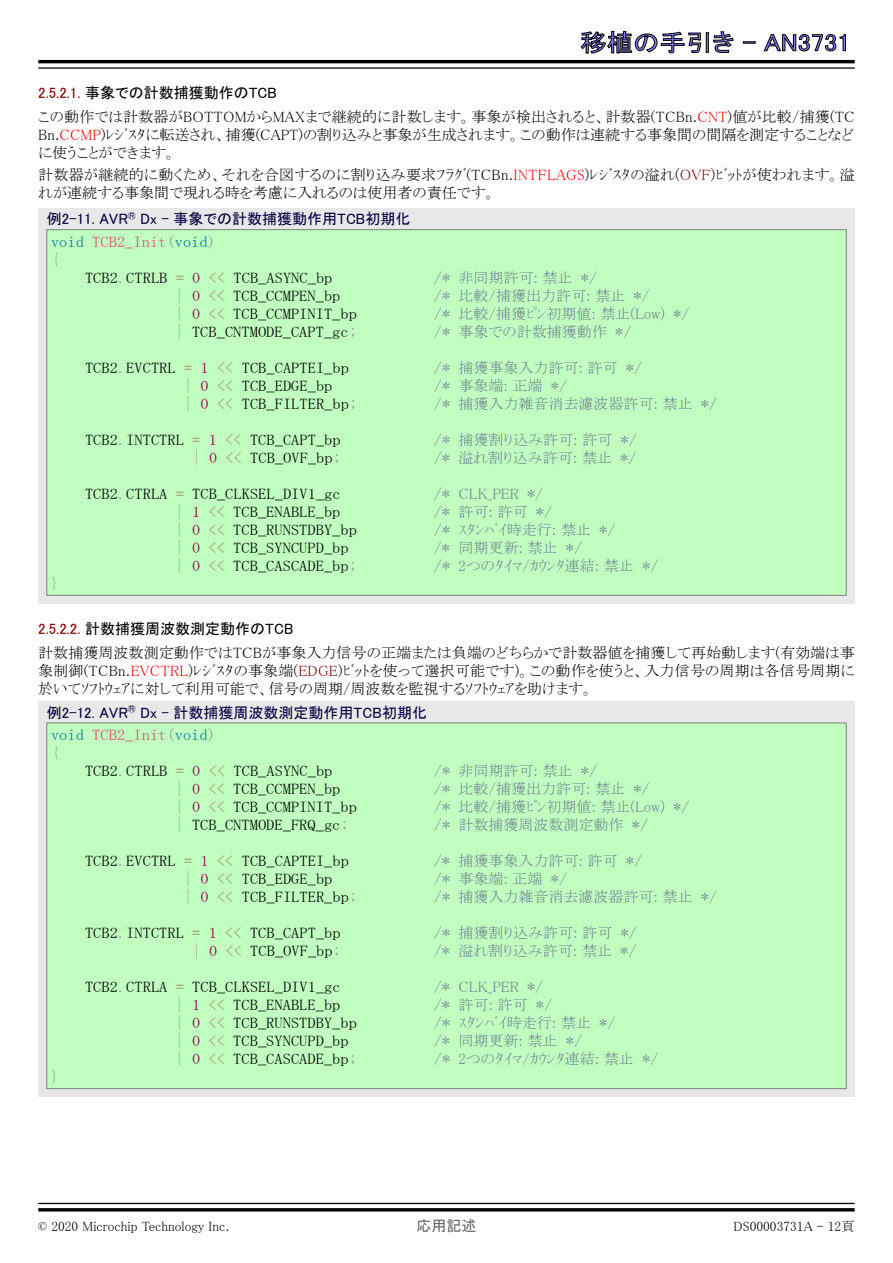
<style>
.page{position:relative;width:893px;height:1263px;background:#fff}
.page>*{position:absolute;margin:0;border:0;box-sizing:border-box;transform-origin:0 0}
.t1{font:24px "MS P Gothic";color:#8080ff;scale:1.1 1}
.t2{font:15px "MS Mincho";color:#000;scale:1.1 1}
.t3{font:15px/18px "MS P Mincho";color:#000;text-align:justify}
.t4{font:15px "MS P Mincho";color:#708090}
.t5{font:15px "MS P Gothic";color:#000040}
.t6{font:15px "MS P Gothic";color:#000}
.t7{font:15px/18px "MS Mincho";color:#dd4a68;scale:1.1 1}
.t8{font:15px "MS P Gothic";color:#646464}
.t9{font:15px "MS Mincho";color:#909090;scale:1.1 1}
.t10{font:13.5px "MS P Mincho";color:#000}
.s1{color:#800000}
.s2{color:#f00}
.s3{color:#0070a0}
.s4{color:#909090}
.s5{color:#9a6e3a}
.s6{color:#900050}
.s7{font-family:"MS Mincho"}
</style>
<div class="page">
<svg style="left:581px;top:31px;width:153px;height:23px"></svg>
<svg style="left:743px;top:42px;width:12px;height:1px"></svg>
<svg style="left:764px;top:34px;width:82px;height:17px"></svg>
<hr style="left:38px;top:60px;width:817px;height:3px;background:#000">
<hr style="left:38px;top:67px;width:817px;height:2px;background:#000">
<hr style="left:38px;top:1203px;width:817px;height:1px;background:#000">
<hr style="left:38px;top:1208px;width:817px;height:3px;background:#000">
<div style="left:38px;top:208px;width:817px;height:396px;background:#e8e8e8"></div>
<div style="left:47px;top:230px;width:799px;height:365px;background:#c0ffc0"></div>
<div style="left:38px;top:702px;width:817px;height:395px;background:#e8e8e8"></div>
<div style="left:47px;top:723px;width:799px;height:366px;background:#c0ffc0"></div>
<h1 class="t1" style="left:580px;top:30px;width:247px">移植の手引き - AN3731</h1>
<p class="t6" style="left:38px;top:85px;width:240px"><span class="s1">2.5.2.1.</span> 事象での計数捕獲動作のTCB</p>
<p class="t3" style="left:38px;top:108px;width:818px">この動作では計数器がBOTTOMからMAXまで継続的に計数します。事象が検出されると、計数器(TCBn.<span class="s2">CNT</span>)値が比較/捕獲(TC Bn.<span class="s2">CCMP</span>)ﾚｼﾞｽﾀに転送され、捕獲(CAPT)の割り込みと事象が生成されます。この動作は連続する事象間の間隔を測定することなどに使うことができます。</p>
<p class="t3" style="left:38px;top:166px;width:818px">計数器が継続的に動くため、それを合図するのに割り込み要求ﾌﾗｸﾞ(TCBn.<span class="s2">INTFLAGS</span>)ﾚｼﾞｽﾀの溢れ(<span class="s1">OVF</span>)ﾋﾞｯﾄが使われます。溢れが連続する事象間で現れる時を考慮に入れるのは使用者の責任です。</p>
<p class="t5" style="left:47px;top:212px;width:365px">例2-11. AVR<sup>®</sup> Dx - 事象での計数捕獲動作用TCB初期化</p>
<p class="t7" style="left:51px;top:232px;width:151px"><span class="s3">void</span> TCB2_Init<span class="s4">(</span><span class="s3">void</span><span class="s4">) {</span></p>
<p class="t2" style="left:85px;top:270px;width:226px">TCB2<span class="s4">.</span>CTRLB <span class="s5">=</span> <span class="s6">0</span> <span class="s5">&lt;&lt;</span> TCB_ASYNC_bp</p>
<p class="t4" style="left:434px;top:270px;width:165px"><span class="s7">/*</span> 非同期許可: 禁止 <span class="s7">*/</span></p>
<p class="t2" style="left:176px;top:288px;width:151px"><span class="s5">|</span> <span class="s6">0</span> <span class="s5">&lt;&lt;</span> TCB_CCMPEN_bp</p>
<p class="t4" style="left:434px;top:288px;width:218px"><span class="s7">/*</span> 比較/捕獲出力許可: 禁止 <span class="s7">*/</span></p>
<p class="t2" style="left:176px;top:306px;width:166px"><span class="s5">|</span> <span class="s6">0</span> <span class="s5">&lt;&lt;</span> TCB_CCMPINIT_bp</p>
<p class="t4" style="left:434px;top:306px;width:258px"><span class="s7">/*</span> 比較/捕獲ﾋﾟﾝ初期値: 禁止(Low) <span class="s7">*/</span></p>
<p class="t2" style="left:176px;top:324px;width:167px"><span class="s5">|</span> TCB_CNTMODE_CAPT_gc<span class="s4">;</span></p>
<p class="t4" style="left:434px;top:324px;width:199px"><span class="s7">/*</span> 事象での計数捕獲動作 <span class="s7">*/</span></p>
<p class="t2" style="left:85px;top:360px;width:242px">TCB2<span class="s4">.</span>EVCTRL <span class="s5">=</span> <span class="s6">1</span> <span class="s5">&lt;&lt;</span> TCB_CAPTEI_bp</p>
<p class="t4" style="left:434px;top:360px;width:210px"><span class="s7">/*</span> 捕獲事象入力許可: 許可 <span class="s7">*/</span></p>
<p class="t2" style="left:184px;top:378px;width:136px"><span class="s5">|</span> <span class="s6">0</span> <span class="s5">&lt;&lt;</span> TCB_EDGE_bp</p>
<p class="t4" style="left:434px;top:378px;width:135px"><span class="s7">/*</span> 事象端: 正端 <span class="s7">*/</span></p>
<p class="t2" style="left:184px;top:396px;width:159px"><span class="s5">|</span> <span class="s6">0</span> <span class="s5">&lt;&lt;</span> TCB_FILTER_bp<span class="s4">;</span></p>
<p class="t4" style="left:434px;top:396px;width:285px"><span class="s7">/*</span> 捕獲入力雑音消去濾波器許可: 禁止 <span class="s7">*/</span></p>
<p class="t2" style="left:85px;top:432px;width:234px">TCB2<span class="s4">.</span>INTCTRL <span class="s5">=</span> <span class="s6">1</span> <span class="s5">&lt;&lt;</span> TCB_CAPT_bp</p>
<p class="t4" style="left:434px;top:432px;width:205px"><span class="s7">/*</span> 捕獲割り込み許可: 許可 <span class="s7">*/</span></p>
<p class="t2" style="left:193px;top:450px;width:136px"><span class="s5">|</span> <span class="s6">0</span> <span class="s5">&lt;&lt;</span> TCB_OVF_bp<span class="s4">;</span></p>
<p class="t4" style="left:434px;top:450px;width:205px"><span class="s7">/*</span> 溢れ割り込み許可: 禁止 <span class="s7">*/</span></p>
<p class="t2" style="left:85px;top:486px;width:234px">TCB2<span class="s4">.</span>CTRLA <span class="s5">=</span> TCB_CLKSEL_DIV1_gc</p>
<p class="t4" style="left:434px;top:486px;width:111px"><span class="s7">/*</span> CLK_PER <span class="s7">*/</span></p>
<p class="t2" style="left:176px;top:504px;width:151px"><span class="s5">|</span> <span class="s6">1</span> <span class="s5">&lt;&lt;</span> TCB_ENABLE_bp</p>
<p class="t4" style="left:434px;top:504px;width:120px"><span class="s7">/*</span> 許可: 許可 <span class="s7">*/</span></p>
<p class="t2" style="left:176px;top:522px;width:166px"><span class="s5">|</span> <span class="s6">0</span> <span class="s5">&lt;&lt;</span> TCB_RUNSTDBY_bp</p>
<p class="t4" style="left:434px;top:522px;width:184px"><span class="s7">/* ｽ</span>ﾀﾝﾊﾞｲ時走行: 禁止 <span class="s7">*/</span></p>
<p class="t2" style="left:176px;top:540px;width:159px"><span class="s5">|</span> <span class="s6">0</span> <span class="s5">&lt;&lt;</span> TCB_SYNCUPD_bp</p>
<p class="t4" style="left:434px;top:540px;width:150px"><span class="s7">/*</span> 同期更新: 禁止 <span class="s7">*/</span></p>
<p class="t2" style="left:176px;top:558px;width:166px"><span class="s5">|</span> <span class="s6">0</span> <span class="s5">&lt;&lt;</span> TCB_CASCADE_bp<span class="s4">;</span></p>
<p class="t4" style="left:434px;top:558px;width:226px"><span class="s7">/*</span> 2つのﾀｲﾏ/ｶｳﾝﾀ連結: 禁止 <span class="s7">*/</span></p>
<p class="t9" style="left:51px;top:576px;width:9px">}</p>
<p class="t6" style="left:38px;top:621px;width:257px"><span class="s1">2.5.2.2.</span> 計数捕獲周波数測定動作のTCB</p>
<p class="t3" style="left:38px;top:643px;width:818px">計数捕獲周波数測定動作ではTCBが事象入力信号の正端または負端のどちらかで計数器値を捕獲して再始動します(有効端は事象制御(TCBn.<span class="s2">EVCTRL</span>)ﾚｼﾞｽﾀの事象端(<span class="s1">EDGE</span>)ﾋﾞｯﾄを使って選択可能です)。この動作を使うと、入力信号の周期は各信号周期に於いてｿﾌﾄｳｪｱに対して利用可能で、信号の周期/周波数を監視するｿﾌﾄｳｪｱを助けます。</p>
<p class="t5" style="left:47px;top:705px;width:382px">例2-12. AVR<sup>®</sup> Dx - 計数捕獲周波数測定動作用TCB初期化</p>
<p class="t7" style="left:51px;top:726px;width:151px"><span class="s3">void</span> TCB2_Init<span class="s4">(</span><span class="s3">void</span><span class="s4">) {</span></p>
<p class="t2" style="left:85px;top:763px;width:226px">TCB2<span class="s4">.</span>CTRLB <span class="s5">=</span> <span class="s6">0</span> <span class="s5">&lt;&lt;</span> TCB_ASYNC_bp</p>
<p class="t4" style="left:434px;top:763px;width:165px"><span class="s7">/*</span> 非同期許可: 禁止 <span class="s7">*/</span></p>
<p class="t2" style="left:176px;top:781px;width:151px"><span class="s5">|</span> <span class="s6">0</span> <span class="s5">&lt;&lt;</span> TCB_CCMPEN_bp</p>
<p class="t4" style="left:434px;top:781px;width:218px"><span class="s7">/*</span> 比較/捕獲出力許可: 禁止 <span class="s7">*/</span></p>
<p class="t2" style="left:176px;top:799px;width:166px"><span class="s5">|</span> <span class="s6">0</span> <span class="s5">&lt;&lt;</span> TCB_CCMPINIT_bp</p>
<p class="t4" style="left:434px;top:799px;width:258px"><span class="s7">/*</span> 比較/捕獲ﾋﾟﾝ初期値: 禁止(Low) <span class="s7">*/</span></p>
<p class="t2" style="left:176px;top:817px;width:159px"><span class="s5">|</span> TCB_CNTMODE_FRQ_gc<span class="s4">;</span></p>
<p class="t4" style="left:434px;top:817px;width:216px"><span class="s7">/*</span> 計数捕獲周波数測定動作 <span class="s7">*/</span></p>
<p class="t2" style="left:85px;top:853px;width:242px">TCB2<span class="s4">.</span>EVCTRL <span class="s5">=</span> <span class="s6">1</span> <span class="s5">&lt;&lt;</span> TCB_CAPTEI_bp</p>
<p class="t4" style="left:434px;top:853px;width:210px"><span class="s7">/*</span> 捕獲事象入力許可: 許可 <span class="s7">*/</span></p>
<p class="t2" style="left:184px;top:871px;width:136px"><span class="s5">|</span> <span class="s6">0</span> <span class="s5">&lt;&lt;</span> TCB_EDGE_bp</p>
<p class="t4" style="left:434px;top:871px;width:135px"><span class="s7">/*</span> 事象端: 正端 <span class="s7">*/</span></p>
<p class="t2" style="left:184px;top:889px;width:159px"><span class="s5">|</span> <span class="s6">0</span> <span class="s5">&lt;&lt;</span> TCB_FILTER_bp<span class="s4">;</span></p>
<p class="t4" style="left:434px;top:889px;width:285px"><span class="s7">/*</span> 捕獲入力雑音消去濾波器許可: 禁止 <span class="s7">*/</span></p>
<p class="t2" style="left:85px;top:925px;width:234px">TCB2<span class="s4">.</span>INTCTRL <span class="s5">=</span> <span class="s6">1</span> <span class="s5">&lt;&lt;</span> TCB_CAPT_bp</p>
<p class="t4" style="left:434px;top:925px;width:205px"><span class="s7">/*</span> 捕獲割り込み許可: 許可 <span class="s7">*/</span></p>
<p class="t2" style="left:193px;top:943px;width:136px"><span class="s5">|</span> <span class="s6">0</span> <span class="s5">&lt;&lt;</span> TCB_OVF_bp<span class="s4">;</span></p>
<p class="t4" style="left:434px;top:943px;width:205px"><span class="s7">/*</span> 溢れ割り込み許可: 禁止 <span class="s7">*/</span></p>
<p class="t2" style="left:85px;top:979px;width:234px">TCB2<span class="s4">.</span>CTRLA <span class="s5">=</span> TCB_CLKSEL_DIV1_gc</p>
<p class="t4" style="left:434px;top:979px;width:111px"><span class="s7">/*</span> CLK_PER <span class="s7">*/</span></p>
<p class="t2" style="left:176px;top:997px;width:151px"><span class="s5">|</span> <span class="s6">1</span> <span class="s5">&lt;&lt;</span> TCB_ENABLE_bp</p>
<p class="t4" style="left:434px;top:997px;width:120px"><span class="s7">/*</span> 許可: 許可 <span class="s7">*/</span></p>
<p class="t2" style="left:176px;top:1015px;width:166px"><span class="s5">|</span> <span class="s6">0</span> <span class="s5">&lt;&lt;</span> TCB_RUNSTDBY_bp</p>
<p class="t4" style="left:434px;top:1015px;width:184px"><span class="s7">/* ｽ</span>ﾀﾝﾊﾞｲ時走行: 禁止 <span class="s7">*/</span></p>
<p class="t2" style="left:176px;top:1033px;width:159px"><span class="s5">|</span> <span class="s6">0</span> <span class="s5">&lt;&lt;</span> TCB_SYNCUPD_bp</p>
<p class="t4" style="left:434px;top:1033px;width:150px"><span class="s7">/*</span> 同期更新: 禁止 <span class="s7">*/</span></p>
<p class="t2" style="left:176px;top:1051px;width:166px"><span class="s5">|</span> <span class="s6">0</span> <span class="s5">&lt;&lt;</span> TCB_CASCADE_bp<span class="s4">;</span></p>
<p class="t4" style="left:434px;top:1051px;width:226px"><span class="s7">/*</span> 2つのﾀｲﾏ/ｶｳﾝﾀ連結: 禁止 <span class="s7">*/</span></p>
<p class="t9" style="left:51px;top:1069px;width:9px">}</p>
<p class="t10" style="left:38px;top:1219px;width:193px">© 2020 Microchip Technology Inc.</p>
<p class="t8" style="left:416px;top:1218px;width:61px">応用記述</p>
<p class="t10" style="left:734px;top:1219px;width:123px">DS00003731A - 12頁</p>
</div>
